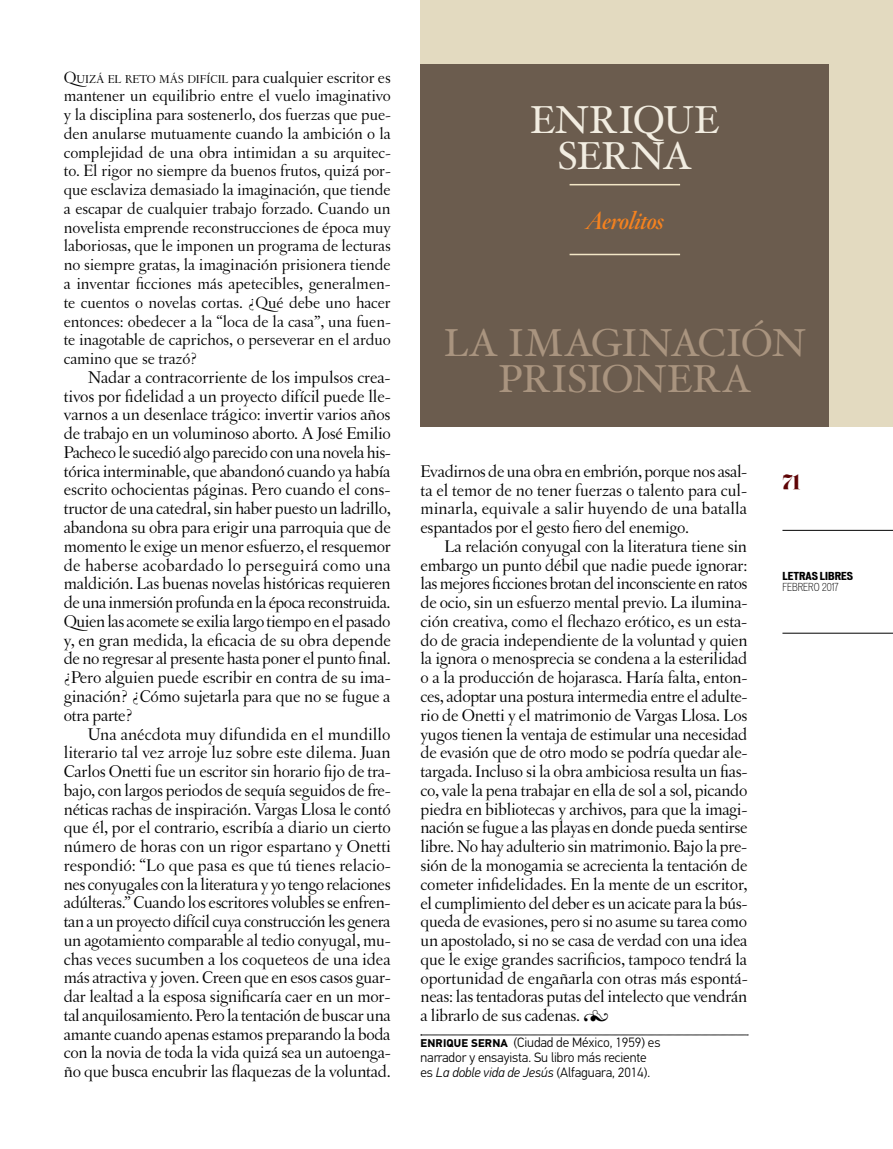
<style>
.page{position:relative;width:893px;height:1149px;background:#fff}
.page>*{position:absolute;margin:0;border:0;box-sizing:border-box;transform-origin:0 0}
.t1{font:39px/36px "Hoefler Text";letter-spacing:-.02em;color:#a9947f;text-align:center}
.t2{font:39px/36px "Hoefler Text";letter-spacing:-.01em;color:#f2ede1;text-align:center}
.t3{font:italic 700 24px "Hoefler Titling";letter-spacing:-.025em;color:#f5821f}
.t4{font:18px/18.8px "Letras Oldstyle";letter-spacing:-.015em;color:#000;text-align:justify}
.t5{font:18px "Eloquent JF";color:#5e0406}
.t6{font:17.25px/18.8px "Letras Oldstyle";letter-spacing:-.005em;color:#000;text-align:justify}
.t7{font:300 13.5px/15px "PF Din Text Pro";letter-spacing:-.005em;color:#000}
.t8{font:700 expanded 10.5px "Vonnes";color:#000}
.t9{font:300 condensed 10.5px "Vonnes";color:#000}
.s1{font-style:inherit}
.s2{font-size:12.15px}
.s3{font-family:"Hoefler Txt Fleurons";font-size:15.75px}
.s4{font-weight:700;font-size:11.25px}
.s5{font-style:italic}
</style>
<div class="page">
<hr style="left:782px;top:530px;width:111px;height:1px;background:#000">
<hr style="left:782px;top:632px;width:111px;height:1px;background:#000">
<div style="left:420px;top:0;width:473px;height:426px;background:#e3dac0"></div>
<div style="left:420px;top:64px;width:409px;height:362px;background:#6b5c4e"></div>
<hr style="left:570px;top:254px;width:110px;height:1px;background:#f3e7c7">
<hr style="left:570px;top:184px;width:110px;height:1px;background:#f3e7c7">
<svg style="left:421px;top:1034px;width:327px;height:1px"></svg>
<p class="t6" style="left:64px;top:68px;width:328px"><span class="s1">Q</span><span class="s2">UIZÁ EL RETO MÁS DIFÍCIL</span> para cualquier escritor es mantener un equilibrio entre el vuelo imaginativo y la disciplina para sostenerlo, dos fuerzas que pue&shy;den anularse mutuamente cuando la ambición o la complejidad de una obra intimidan a su arquitec&shy;to. El rigor no siempre da buenos frutos, quizá por&shy;que esclaviza demasiado la imaginación, que tiende a escapar de cualquier trabajo forzado. Cuando un novelista emprende reconstrucciones de época muy laboriosas, que le imponen un programa de lecturas no siempre gratas, la imaginación prisionera tiende a inventar ficciones más apetecibles, generalmen&shy;te cuentos o novelas cortas. ¿Qué debe uno hacer entonces: obedecer a la “loca de la casa”, una fuen&shy;te inagotable de caprichos, o perseverar en el arduo camino que se trazó?</p>
<p class="t4" style="left:64px;top:367px;width:329px;text-indent:24px">Nadar a contracorriente de los impulsos crea&shy;tivos por fidelidad a un proyecto difícil puede lle&shy;varnos a un desenlace trágico: invertir varios años de trabajo en un voluminoso aborto. A José Emilio Pacheco le sucedió algo parecido con una novela his&shy;tórica interminable, que abandonó cuando ya había escrito ochocientas páginas. Pero cuando el cons&shy;tructor de una catedral, sin haber puesto un ladrillo, abandona su obra para erigir una parroquia que de momento le exige un menor esfuerzo, el resquemor de haberse acobardado lo perseguirá como una maldición. Las buenas novelas históricas requieren de una inmersión profunda en la época reconstruida.<br>Quien las acomete se exilia largo tiempo en el pasado y, en gran medida, la eficacia de su obra depende de no regresar al presente hasta poner el punto final. ¿Pero alguien puede escribir en contra de su ima&shy;ginación? ¿Cómo sujetarla para que no se fugue a otra parte?</p>
<p class="t4" style="left:64px;top:724px;width:329px;text-indent:24px">Una anécdota muy difundida en el mundillo literario tal vez arroje luz sobre este dilema. Juan Carlos Onetti fue un escritor sin horario fijo de tra&shy;bajo, con largos periodos de sequía seguidos de fre&shy;néticas rachas de inspiración. Vargas Llosa le contó que él, por el contrario, escribía a diario un cierto número de horas con un rigor espartano y Onetti respondió: “Lo que pasa es que tú tienes relacio&shy;nes conyugales con la literatura y yo tengo relaciones adúlteras.” Cuando los escritores volubles se enfren&shy;tan a un proyecto difícil cuya construcción les genera un agotamiento comparable al tedio conyugal, mu&shy;chas veces sucumben a los coqueteos de una idea más atractiva y joven. Creen que en esos casos guar&shy;dar lealtad a la esposa significaría caer en un mor&shy;tal anquilosamiento. Pero la tentación de buscar una amante cuando apenas estamos preparando la boda con la novia de toda la vida quizá sea un autoenga&shy;ño que busca encubrir las flaquezas de la voluntad.</p>
<h1 class="t2" style="left:530px;top:101px;width:191px">ENRIQUE<br>SERNA</h1>
<h2 class="t3" style="left:587px;top:206px;width:79px">Aerolitos</h2>
<h1 class="t1" style="left:444px;top:324px;width:363px">LA IMAGINACIÓN<br>PRISIONERA</h1>
<p class="t4" style="left:420px;top:461px;width:328px">Evadirnos de una obra en embrión, porque nos asal&shy;ta el temor de no tener fuerzas o talento para cul&shy;minarla, equivale a salir huyendo de una batalla espantados por el gesto fiero del enemigo.</p>
<p class="t4" style="left:420px;top:536px;width:329px;text-indent:24px">La relación conyugal con la literatura tiene sin embargo un punto débil que nadie puede ignorar: las mejores ficciones brotan del inconsciente en ratos de ocio, sin un esfuerzo mental previo. La ilumina&shy;ción creativa, como el flechazo erótico, es un esta&shy;do de gracia independiente de la voluntad y quien la ignora o menosprecia se condena a la esterilidad o a la producción de hojarasca. Haría falta, enton&shy;ces, adoptar una postura intermedia entre el adulte&shy;rio de Onetti y el matrimonio de Vargas Llosa. Los yugos tienen la ventaja de estimular una necesidad de evasión que de otro modo se podría quedar ale&shy;targada. Incluso si la obra ambiciosa resulta un fias&shy;co, vale la pena trabajar en ella de sol a sol, picando piedra en bibliotecas y archivos, para que la imagi&shy;nación se fugue a las playas en donde pueda sentirse libre. No hay adulterio sin matrimonio. Bajo la pre&shy;sión de la monogamia se acrecienta la tentación de cometer infidelidades. En la mente de un escritor, el cumplimiento del deber es un acicate para la bús&shy;queda de evasiones, pero si no asume su tarea como un apostolado, si no se casa de verdad con una idea que le exige grandes sacrificios, tampoco tendrá la oportunidad de engañarla con otras más espontá&shy;neas: las tentadoras putas del intelecto que vendrán a librarlo de sus cadenas. <span class="s3">6</span></p>
<p class="t7" style="left:420px;top:1034px;width:241px"><span class="s4">ENRIQUE SERNA</span> (Ciudad de México, 1959) es narrador y ensayista. Su libro más reciente es <span class="s5">La doble vida de Jesús</span> (Alfaguara, 2014).</p>
<p class="t5" style="left:782px;top:469px;width:20px">71</p>
<p class="t8" style="left:782px;top:570px;width:72px">LETRAS LIBRES</p>
<p class="t9" style="left:782px;top:580px;width:57px">FEBRERO 2017</p>
</div>
